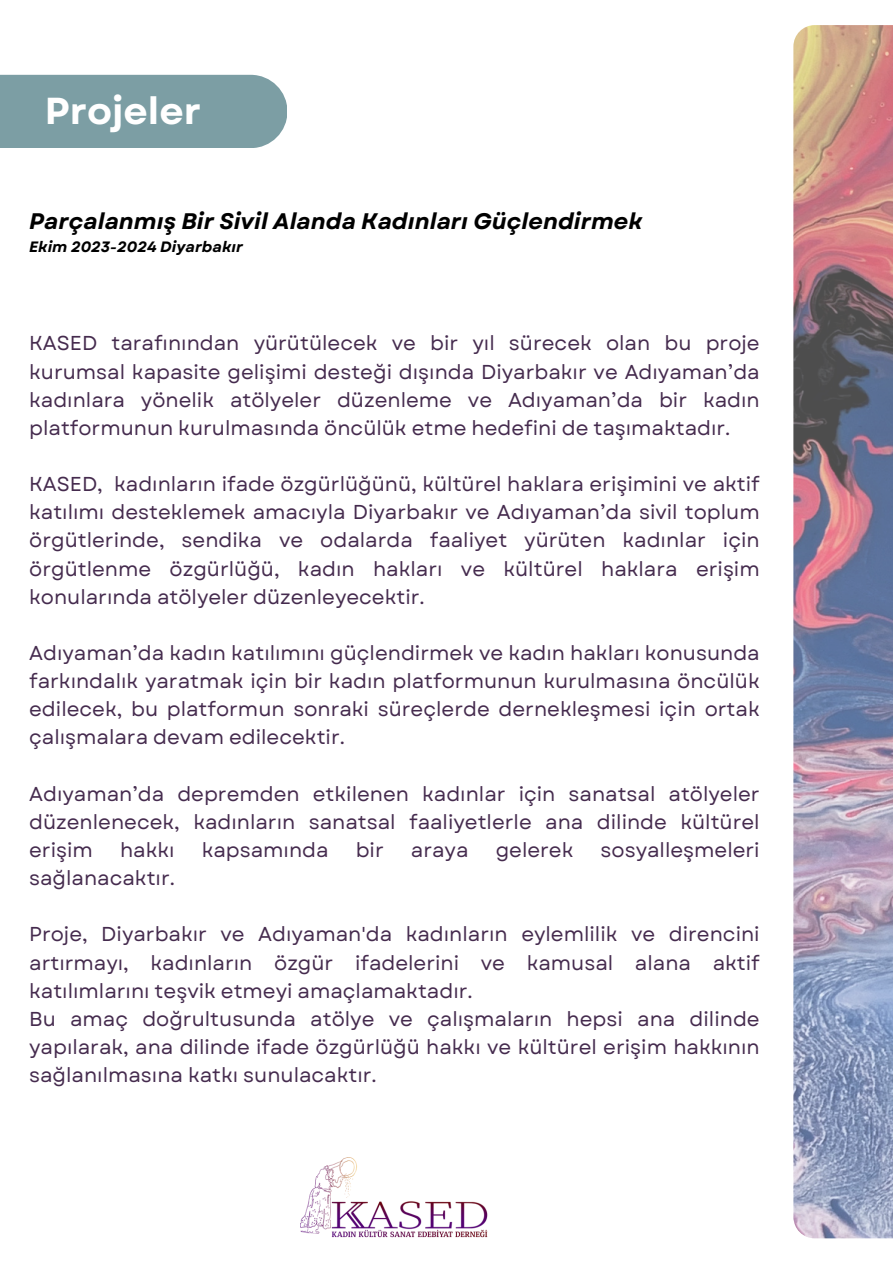
<style>
.page{position:relative;width:893px;height:1264px;background:#fff}
.page>*{position:absolute;margin:0;border:0;box-sizing:border-box;transform-origin:0 0}
.t1{font:700 37.5px "Garet";color:#fff}
.t2{font:italic 700 22.5px "Garet";color:#000}
.t3{font:20.1px/28.2px "Garet";color:#452b4e;text-align:justify}
.t4{font:italic 700 15px "Garet";color:#000}
</style>
<div class="page">
<div style="left:0;top:75px;width:287px;height:73px;background:#7c9ea4"></div>
<img style="left:793px;top:25px;width:99px;height:1213px">
<img style="left:301px;top:1157px;width:187px;height:81px">
<h1 class="t1" style="left:45px;top:84px;width:157px">Projeler</h1>
<h2 class="t2" style="left:29px;top:205px;width:615px">Parçalanmış Bir Sivil Alanda Kadınları Güçlendirmek</h2>
<h2 class="t4" style="left:29px;top:235px;width:215px">Ekim 2023-2024 Diyarbakır</h2>
<p class="t3" style="left:29px;top:329px;width:732px">KASED tarafınından yürütülecek ve bir yıl sürecek olan bu proje kurumsal kapasite gelişimi desteği dışında Diyarbakır ve Adıyaman’da kadınlara yönelik atölyeler düzenleme ve Adıyaman’da bir kadın platformunun kurulmasında öncülük etme hedefini de taşımaktadır.</p>
<p class="t3" style="left:29px;top:470px;width:732px">KASED, kadınların ifade özgürlüğünü, kültürel haklara erişimini ve aktif katılımı desteklemek amacıyla Diyarbakır ve Adıyaman’da sivil toplum örgütlerinde, sendika ve odalarda faaliyet yürüten kadınlar için örgütlenme özgürlüğü, kadın hakları ve kültürel haklara erişim konularında atölyeler düzenleyecektir.</p>
<p class="t3" style="left:29px;top:639px;width:732px">Adıyaman’da kadın katılımını güçlendirmek ve kadın hakları konusunda farkındalık yaratmak için bir kadın platformunun kurulmasına öncülük edilecek, bu platformun sonraki süreçlerde dernekleşmesi için ortak çalışmalara devam edilecektir.</p>
<p class="t3" style="left:29px;top:779px;width:732px">Adıyaman’da depremden etkilenen kadınlar için sanatsal atölyeler düzenlenecek, kadınların sanatsal faaliyetlerle ana dilinde kültürel erişim</p>
<p class="t3" style="left:120px;top:835px;width:56px">hakkı</p>
<p class="t3" style="left:202px;top:835px;width:128px">kapsamında</p>
<p class="t3" style="left:356px;top:835px;width:30px">bir</p>
<p class="t3" style="left:411px;top:835px;width:59px">araya</p>
<p class="t3" style="left:495px;top:835px;width:79px">gelerek</p>
<p class="t3" style="left:600px;top:835px;width:158px">sosyalleşmeleri</p>
<p class="t3" style="left:29px;top:864px;width:147px">sağlanacaktır.</p>
<p class="t3" style="left:29px;top:920px;width:732px;text-align:left">Proje, Diyarbakır ve Adıyaman'da kadınların eylemlilik ve direncini artırmayı, kadınların özgür ifadelerini ve kamusal alana aktif katılımlarını teşvik etmeyi amaçlamaktadır.</p>
<p class="t3" style="left:29px;top:1004px;width:732px">Bu amaç doğrultusunda atölye ve çalışmaların hepsi ana dilinde yapılarak, ana dilinde ifade özgürlüğü hakkı ve kültürel erişim hakkının sağlanılmasına katkı sunulacaktır.</p>
</div>
